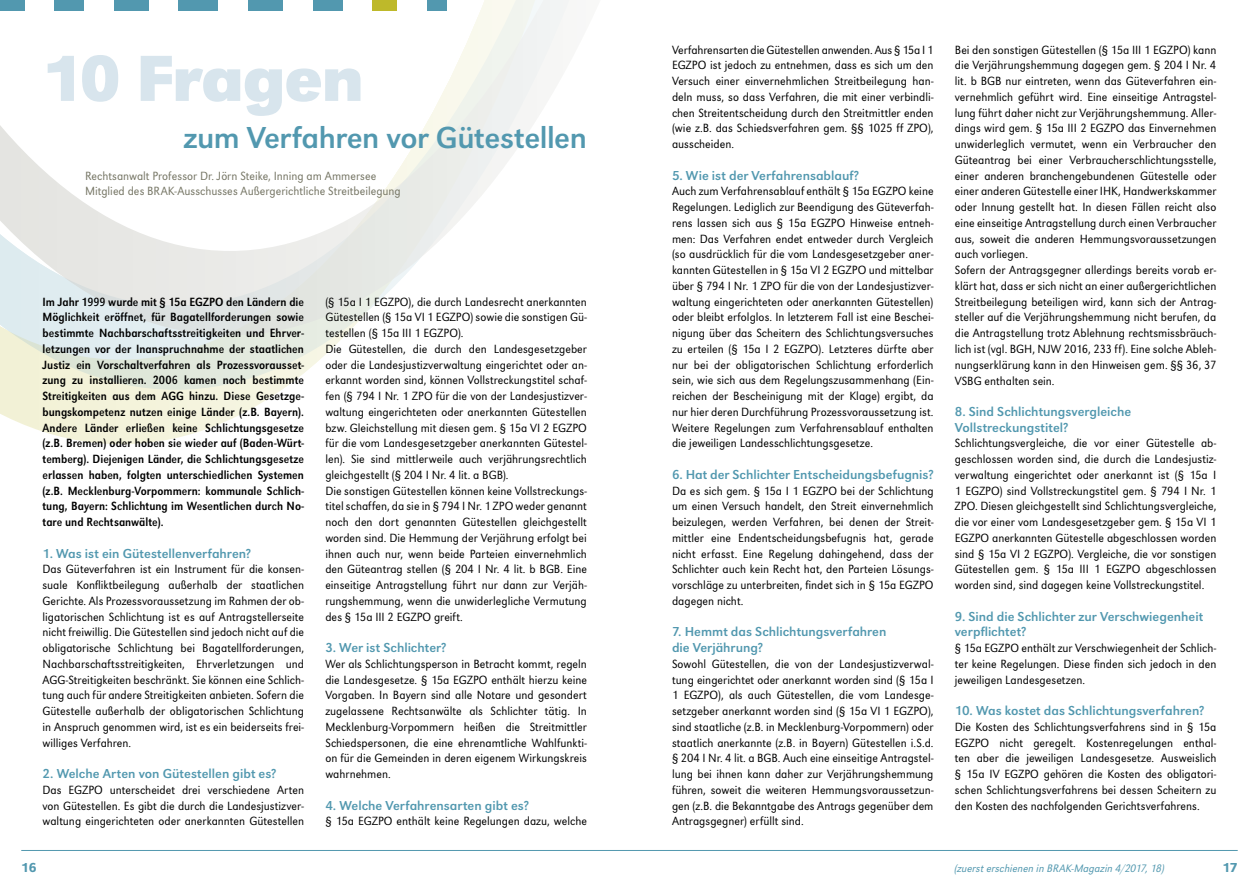
<style>
.page{position:relative;width:1259px;height:893px;background:#fff}
.page>*{position:absolute;margin:0;border:0;box-sizing:border-box;transform-origin:0 0}
.t1{font:700 67.5px "URW Grotesk T";letter-spacing:-.015em;color:#d8e5ed}
.t2{font:31.5px "URW Grotesk T";letter-spacing:-.015em;color:#5298af}
.t3{font:13.5px/15.8px "URW Grotesk T";color:#5298af}
.t4{font:500 13.5px "URW Grotesk T";color:#5298af}
.t5{font:12.3px/15.8px "URW Grotesk T Ligh Narr";color:#000;text-align:justify}
.t6{font:12.3px/15.8px "URW Grotesk T Regu Extr Narr";color:#000;text-align:justify}
.t7{font:12.3px/15.8px "URW Grotesk T Ligh Narr";color:#757564}
.t8{font:11.25px "URW Grotesk T Ligh Narr Obli";letter-spacing:.005em;color:#5298af}
</style>
<div class="page">
<svg style="left:0;top:390px;width:281px;height:54px;fill:#f4f3dc"></svg>
<svg style="left:0;top:335px;width:345px;height:55px;background:#e9eee2"></svg>
<svg style="left:0;top:0;width:569px;height:335px"></svg>
<div style="left:0;top:0;width:25px;height:11px;background:#5298af"></div>
<div style="left:55px;top:0;width:29px;height:11px;background:#5298af"></div>
<div style="left:114px;top:0;width:35px;height:11px;background:#5298af"></div>
<div style="left:179px;top:0;width:39px;height:11px;background:#5298af"></div>
<div style="left:248px;top:0;width:35px;height:11px;background:#5298af"></div>
<div style="left:313px;top:0;width:29px;height:11px;background:#5298af"></div>
<div style="left:372px;top:0;width:25px;height:11px;background:#beb92a"></div>
<div style="left:427px;top:0;width:19px;height:11px;background:#5298af"></div>
<hr style="left:21px;top:850px;width:1216px;height:1px;background:#5298af">
<h1 class="t1" style="left:43px;top:39px;width:323px">10 Fragen</h1>
<h2 class="t2" style="left:183px;top:120px;width:405px">zum Verfahren vor Gütestellen</h2>
<p class="t7" style="left:85px;top:168px;width:317px">Rechtsanwalt Professor Dr. Jörn Steike, Inning am Ammersee<br>Mitglied des BRAK-Ausschusses Außergerichtliche Streitbeilegung</p>
<p class="t6" style="left:43px;top:294px;width:263px">Im Jahr 1999 wurde mit § 15a EGZPO den Ländern die Möglichkeit eröffnet, für Bagatellforderungen sowie bestimmte Nachbarschaftsstreitigkeiten und Ehrver&shy;letzungen vor der Inanspruchnahme der staatlichen Justiz ein Vorschaltverfahren als Prozessvorausset&shy;zung zu installieren. 2006 kamen noch bestimmte Streitigkeiten aus dem AGG hinzu. Diese Gesetzge&shy;bungskompetenz nutzen einige Länder (z.B. Bayern).<br>Andere Länder erließen keine Schlichtungsgesetze (z.B. Bremen) oder hoben sie wieder auf (Baden-Würt&shy;temberg). Diejenigen Länder, die Schlichtungsgesetze erlassen haben, folgten unterschiedlichen Systemen (z.B. Mecklenburg-Vorpommern: kommunale Schlich&shy;tung, Bayern: Schlichtung im Wesentlichen durch No&shy;tare und Rechtsanwälte).</p>
<p class="t3" style="left:43px;top:545px;width:210px">1. Was ist ein Gütestellenverfahren?</p>
<p class="t5" style="left:43px;top:561px;width:263px">Das Güteverfahren ist ein Instrument für die konsen&shy;suale Konfliktbeilegung außerhalb der staatlichen Gerichte. Als Prozessvoraussetzung im Rahmen der ob&shy;ligatorischen Schlichtung ist es auf Antragstellerseite nicht freiwillig. Die Gütestellen sind jedoch nicht auf die obligatorische Schlichtung bei Bagatellforderungen, Nachbarschaftsstreitigkeiten, Ehrverletzungen und AGG-Streitigkeiten beschränkt. Sie können eine Schlich&shy;tung auch für andere Streitigkeiten anbieten. Sofern die Gütestelle außerhalb der obligatorischen Schlichtung in Anspruch genommen wird, ist es ein beiderseits frei&shy;williges Verfahren.</p>
<p class="t3" style="left:43px;top:766px;width:235px">2. Welche Arten von Gütestellen gibt es?</p>
<p class="t5" style="left:43px;top:782px;width:263px">Das EGZPO unterscheidet drei verschiedene Arten von Gütestellen. Es gibt die durch die Landesjustizver&shy;waltung eingerichteten oder anerkannten Gütestellen</p>
<p class="t5" style="left:325px;top:294px;width:263px;text-align:left">(§ 15a I 1 EGZPO), die durch Landesrecht anerkannten Gütestellen (§ 15a VI 1 EGZPO) sowie die sonstigen Gü&shy;testellen (§ 15a III 1 EGZPO).<br>Die Gütestellen, die durch den Landesgesetzgeber oder die Landesjustizverwaltung eingerichtet oder an&shy;erkannt worden sind, können Vollstreckungstitel schaf&shy;fen (§ 794 I Nr. 1 ZPO für die von der Landesjustizver&shy;waltung eingerichteten oder anerkannten Gütestellen bzw. Gleichstellung mit diesen gem. § 15a VI 2 EGZPO für die vom Landesgesetzgeber anerkannten Gütestel&shy;len). Sie sind mittlerweile auch verjährungsrechtlich gleichgestellt (§ 204 I Nr. 4 lit. a BGB).<br>Die sonstigen Gütestellen können keine Vollstreckungs&shy;titel schaffen, da sie in § 794 I Nr. 1 ZPO weder genannt noch den dort genannten Gütestellen gleichgestellt worden sind. Die Hemmung der Verjährung erfolgt bei ihnen auch nur, wenn beide Parteien einvernehmlich den Güteantrag stellen (§ 204 I Nr. 4 lit. b BGB. Eine einseitige Antragstellung führt nur dann zur Verjäh&shy;rungshemmung, wenn die unwiderlegliche Vermutung des § 15a III 2 EGZPO greift.</p>
<p class="t3" style="left:325px;top:640px;width:123px">3. Wer ist Schlichter?</p>
<p class="t5" style="left:325px;top:656px;width:263px">Wer als Schlichtungsperson in Betracht kommt, regeln die Landesgesetze. § 15a EGZPO enthält hierzu keine Vorgaben. In Bayern sind alle Notare und gesondert zugelassene Rechtsanwälte als Schlichter tätig. In Mecklenburg-Vorpommern heißen die Streitmittler Schiedspersonen, die eine ehrenamtliche Wahlfunkti&shy;on für die Gemeinden in deren eigenem Wirkungskreis wahrnehmen.</p>
<p class="t3" style="left:325px;top:797px;width:205px">4. Welche Verfahrensarten gibt es?</p>
<p class="t5" style="left:325px;top:813px;width:263px">§ 15a EGZPO enthält keine Regelungen dazu, welche</p>
<p class="t5" style="left:672px;top:42px;width:263px">Verfahrensarten die Gütestellen anwenden. Aus § 15a I 1<br>EGZPO ist jedoch zu entnehmen, dass es sich um den Versuch einer einvernehmlichen Streitbeilegung han&shy;deln muss, so dass Verfahren, die mit einer verbindli&shy;chen Streitentscheidung durch den Streitmittler enden (wie z.B. das Schiedsverfahren gem. §§ 1025 ff ZPO), ausscheiden.</p>
<p class="t3" style="left:672px;top:167px;width:189px">5. Wie ist der Verfahrensablauf?</p>
<p class="t5" style="left:672px;top:183px;width:263px">Auch zum Verfahrensablauf enthält § 15a EGZPO keine Regelungen. Lediglich zur Beendigung des Güteverfah&shy;rens lassen sich aus § 15a EGZPO Hinweise entneh&shy;men: Das Verfahren endet entweder durch Vergleich (so ausdrücklich für die vom Landesgesetzgeber aner&shy;kannten Gütestellen in § 15a VI 2 EGZPO und mittelbar über § 794 I Nr. 1 ZPO für die von der Landesjustizver&shy;waltung eingerichteten oder anerkannten Gütestellen) oder bleibt erfolglos. In letzterem Fall ist eine Beschei&shy;nigung über das Scheitern des Schlichtungsversuches zu erteilen (§ 15a I 2 EGZPO). Letzteres dürfte aber nur bei der obligatorischen Schlichtung erforderlich sein, wie sich aus dem Regelungszusammenhang (Ein&shy;reichen der Bescheinigung mit der Klage) ergibt, da nur hier deren Durchführung Prozessvoraussetzung ist.<br>Weitere Regelungen zum Verfahrensablauf enthalten die jeweiligen Landesschlichtungsgesetze.</p>
<p class="t3" style="left:672px;top:466px;width:263px">6. Hat der Schlichter Entscheidungsbefugnis?</p>
<p class="t5" style="left:672px;top:483px;width:263px">Da es sich gem. § 15a I 1 EGZPO bei der Schlichtung um einen Versuch handelt, den Streit einvernehmlich beizulegen, werden Verfahren, bei denen der Streit&shy;mittler eine Endentscheidungsbefugnis hat, gerade nicht erfasst. Eine Regelung dahingehend, dass der Schlichter auch kein Recht hat, den Parteien Lösungs&shy;vorschläge zu unterbreiten, findet sich in § 15a EGZPO dagegen nicht.</p>
<p class="t3" style="left:672px;top:624px;width:216px">7. Hemmt das Schlichtungsverfahren die Verjährung?</p>
<p class="t5" style="left:672px;top:656px;width:263px">Sowohl Gütestellen, die von der Landesjustizverwal&shy;tung eingerichtet oder anerkannt worden sind (§ 15a I 1 EGZPO), als auch Gütestellen, die vom Landesge&shy;setzgeber anerkannt worden sind (§ 15a VI 1 EGZPO), sind staatliche (z.B. in Mecklenburg-Vorpommern) oder staatlich anerkannte (z.B. in Bayern) Gütestellen i.S.d. § 204 I Nr. 4 lit. a BGB. Auch eine einseitige Antragstel&shy;lung bei ihnen kann daher zur Verjährungshemmung führen, soweit die weiteren Hemmungsvoraussetzun&shy;gen (z.B. die Bekanntgabe des Antrags gegenüber dem Antragsgegner) erfüllt sind.</p>
<p class="t5" style="left:955px;top:42px;width:263px;text-align:left">Bei den sonstigen Gütestellen (§ 15a III 1 EGZPO) kann die Verjährungshemmung dagegen gem. § 204 I Nr. 4 lit. b BGB nur eintreten, wenn das Güteverfahren ein&shy;vernehmlich geführt wird. Eine einseitige Antragstel&shy;lung führt daher nicht zur Verjährungshemmung. Aller&shy;dings wird gem. § 15a III 2 EGZPO das Einvernehmen unwiderleglich vermutet, wenn ein Verbraucher den Güteantrag bei einer Verbraucherschlichtungsstelle, einer anderen branchengebundenen Gütestelle oder einer anderen Gütestelle einer IHK, Handwerkskammer oder Innung gestellt hat. In diesen Fällen reicht also eine einseitige Antragstellung durch einen Verbraucher aus, soweit die anderen Hemmungsvoraussetzungen auch vorliegen.<br>Sofern der Antragsgegner allerdings bereits vorab er&shy;klärt hat, dass er sich nicht an einer außergerichtlichen Streitbeilegung beteiligen wird, kann sich der Antrag&shy;steller auf die Verjährungshemmung nicht berufen, da die Antragstellung trotz Ablehnung rechtsmissbräuch&shy;lich ist (vgl. BGH, NJW 2016, 233 ff). Eine solche Ableh&shy;nungserklärung kann in den Hinweisen gem. §§ 36, 37<br>VSBG enthalten sein.</p>
<p class="t3" style="left:955px;top:403px;width:178px">8. Sind Schlichtungsvergleiche<br>Vollstreckungstitel?</p>
<p class="t5" style="left:955px;top:435px;width:263px">Schlichtungsvergleiche, die vor einer Gütestelle ab&shy;geschlossen worden sind, die durch die Landesjustiz&shy;verwaltung eingerichtet oder anerkannt ist (§ 15a I 1 EGZPO) sind Vollstreckungstitel gem. § 794 I Nr. 1<br>ZPO. Diesen gleichgestellt sind Schlichtungsvergleiche, die vor einer vom Landesgesetzgeber gem. § 15a VI 1<br>EGZPO anerkannten Gütestelle abgeschlossen worden sind § 15a VI 2 EGZPO). Vergleiche, die vor sonstigen Gütestellen gem. § 15a III 1 EGZPO abgeschlossen worden sind, sind dagegen keine Vollstreckungstitel.</p>
<p class="t3" style="left:955px;top:608px;width:250px">9. Sind die Schlichter zur Verschwiegenheit verpflichtet?</p>
<p class="t5" style="left:955px;top:640px;width:263px">§ 15a EGZPO enthält zur Verschwiegenheit der Schlich&shy;ter keine Regelungen. Diese finden sich jedoch in den jeweiligen Landesgesetzen.</p>
<p class="t3" style="left:955px;top:703px;width:251px">10. Was kostet das Schlichtungsverfahren?</p>
<p class="t5" style="left:955px;top:719px;width:263px">Die Kosten des Schlichtungsverfahrens sind in § 15a EGZPO nicht geregelt. Kostenregelungen enthal&shy;ten aber die jeweiligen Landesgesetze. Ausweislich § 15a IV EGZPO gehören die Kosten des obligatori&shy;schen Schlichtungsverfahrens bei dessen Scheitern zu den Kosten des nachfolgenden Gerichtsverfahrens.</p>
<p class="t4" style="left:21px;top:859px;width:17px">16</p>
<p class="t8" style="left:955px;top:862px;width:211px">(zuerst erschienen in BRAK-Magazin 4/2017, 18)</p>
<p class="t4" style="left:1222px;top:859px;width:17px">17</p>
</div>
